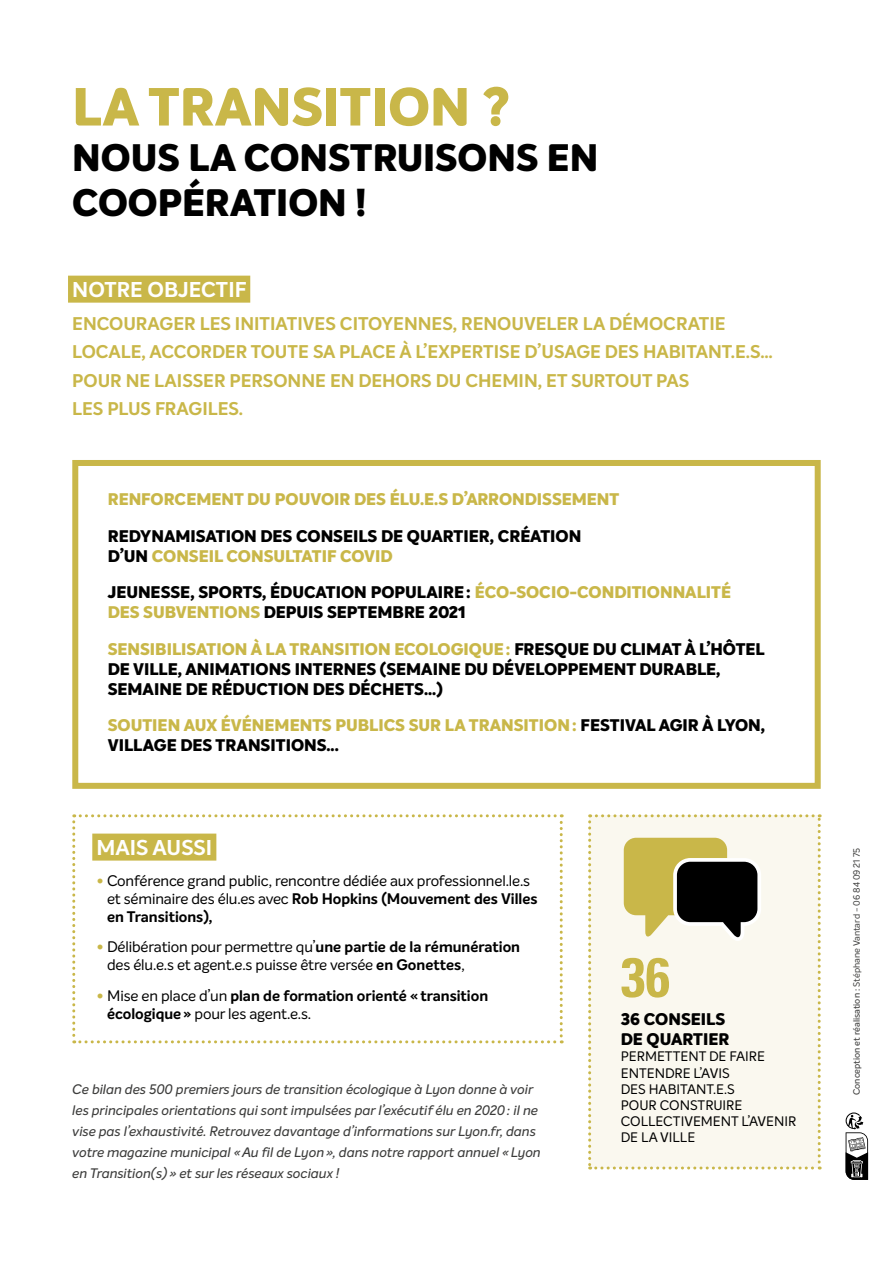
<style>
.page{position:relative;width:893px;height:1263px;background:#fff}
.page>*{position:absolute;margin:0;border:0;box-sizing:border-box;transform-origin:0 0}
.t1{font:700 condensed 55.5px "Univers";color:#c9b749}
.TITRE_2{font:800 52.5px "Intelo";color:#c9b749}
.TITRE_2-2{font:800 37.5px/45px "Intelo";color:#000}
.t2{font:700 21px "Intelo Alt";color:#fff}
.t3{font:700 18px/28.5px "Intelo Alt";color:#c9b749}
.t4{font:800 16.5px/19.8px "Intelo Alt";color:#000}
.t5{font:800 16.5px/19.8px "Intelo Alt";color:#c9b749}
.t6{font:800 16.5px/19.8px "Intelo";color:#000}
.t7{font:15px/18px "Intelo";letter-spacing:-.01em;color:#000}
.t8{font:700 15px/18px "Intelo Alt";color:#000}
.t9{font:italic 500 13.5px/21px "Intelo";color:#3c3c3b}
.t10{font:13.5px/16.2px "Intelo";color:#000}
.t11{font:9px "Intelo";color:#3c3c3b}
.s1{color:#c9b749}
.s2{color:#000}
.s3{font-family:"DIN Pro";font-weight:700;color:#c9b749}
.s4{font-family:"Intelo Alt";font-weight:700}
.s5{font-family:"DIN Pro";color:#c9b749}
.s6{font-family:"Intelo";font-weight:400}
.s7{font-weight:500}
</style>
<div class="page">
<div style="left:68px;top:276px;width:182px;height:27px;background:#c9b749"></div>
<div style="left:72px;top:460px;width:749px;height:329px;background:#fff;border:6px solid #c9b749"></div>
<svg style="left:72px;top:814px;width:491px;height:229px"></svg>
<svg style="left:588px;top:814px;width:233px;height:355px"></svg>
<svg style="left:845px;top:1112px;width:24px;height:68px"></svg>
<p class="TITRE_2" style="left:72px;top:73px;width:439px">LA TRANSITION ?</p>
<p class="TITRE_2-2" style="left:72px;top:136px;width:528px">NOUS LA CONSTRUISONS EN<br>COOPÉRATION !</p>
<p class="t2" style="left:72px;top:276px;width:176px">NOTRE OBJECTIF</p>
<p class="t3" style="left:72px;top:309px;width:703px">ENCOURAGER LES INITIATIVES CITOYENNES, RENOUVELER LA DÉMOCRATIE LOCALE, ACCORDER TOUTE SA PLACE À L’EXPERTISE D’USAGE DES HABITANT.E.S… POUR NE LAISSER PERSONNE EN DEHORS DU CHEMIN, ET SURTOUT PAS<br>LES PLUS FRAGILES.</p>
<p class="t5" style="left:108px;top:490px;width:513px">RENFORCEMENT DU POUVOIR DES ÉLU.E.S D’ARRONDISSEMENT</p>
<p class="t4" style="left:108px;top:527px;width:475px">REDYNAMISATION DES CONSEILS DE QUARTIER, CRÉATION<br>D’UN <span class="s1">CONSEIL CONSULTATIF COVID</span></p>
<p class="t4" style="left:108px;top:583px;width:625px">JEUNESSE, SPORTS, ÉDUCATION POPULAIRE: <span class="s1">ÉCO-SOCIO-CONDITIONNALITÉ<br>DES SUBVENTIONS</span> DEPUIS SEPTEMBRE 2021</p>
<p class="t4" style="left:108px;top:640px;width:658px"><span class="s1">SENSIBILISATION À LA TRANSITION ECOLOGIQUE:</span> FRESQUE DU CLIMAT À L’HÔTEL<br>DE VILLE, ANIMATIONS INTERNES (SEMAINE DU DÉVELOPPEMENT DURABLE,<br>SEMAINE DE RÉDUCTION DES DÉCHETS…)</p>
<p class="t5" style="left:108px;top:716px;width:659px">SOUTIEN AUX ÉVÉNEMENTS PUBLICS SUR LA TRANSITION: <span class="s2">FESTIVAL AGIR À LYON,<br>VILLAGE DES TRANSITIONS...</span></p>
<p class="t2" style="left:97px;top:834px;width:117px">MAIS AUSSI</p>
<p class="t7" style="left:107px;top:871px;width:432px;text-indent:-11px"><span class="s3">•</span> Conférence grand public, rencontre dédiée aux professionnel.le.s et séminaire des élu.es avec <span class="s4">Rob Hopkins (Mouvement des Villes en Transitions),</span></p>
<p class="t7" style="left:107px;top:938px;width:414px;text-indent:-11px"><span class="s3">•</span> Délibération pour permettre qu’<span class="s4">une partie de la rémunération </span>des élu.e.s et agent.e.s puisse être versée <span class="s4">en Gonettes</span>,</p>
<p class="t8" style="left:107px;top:987px;width:383px;text-indent:-11px"><span class="s5">•</span> <span class="s6">Mise en place d’un</span> plan de formation orienté «transition écologique» <span class="s6">pour les agent.e.s.</span></p>
<p class="t9" style="left:72px;top:1079px;width:470px">Ce bilan des 500 premiers jours de transition écologique à Lyon donne à voir les principales orientations qui sont impulsées par l’exécutif élu en 2020: il ne vise pas l’exhaustivité. Retrouvez davantage d’informations sur Lyon.fr, dans votre magazine municipal «Au fil de Lyon», dans notre rapport annuel «Lyon en Transition(s)» et sur les réseaux sociaux !</p>
<p class="t1" style="left:621px;top:943px;width:51px">36</p>
<p class="t6" style="left:621px;top:1010px;width:110px">36 CONSEILS<br>DE QUARTIER</p>
<p class="t10" style="left:621px;top:1048px;width:177px">PERMETTENT DE FAIRE<br>ENTENDRE L’AVIS<br>DES HABITANT.E.S<br>POUR CONSTRUIRE<br>COLLECTIVEMENT L’AVENIR<br>DE LA VILLE</p>
<p class="t11" style="left:851px;top:1095px;width:248px;rotate:-90deg"><span class="s7">Conception et réalisation :</span> Stéphane Vantard - 06 84 09 21 75</p>
</div>
